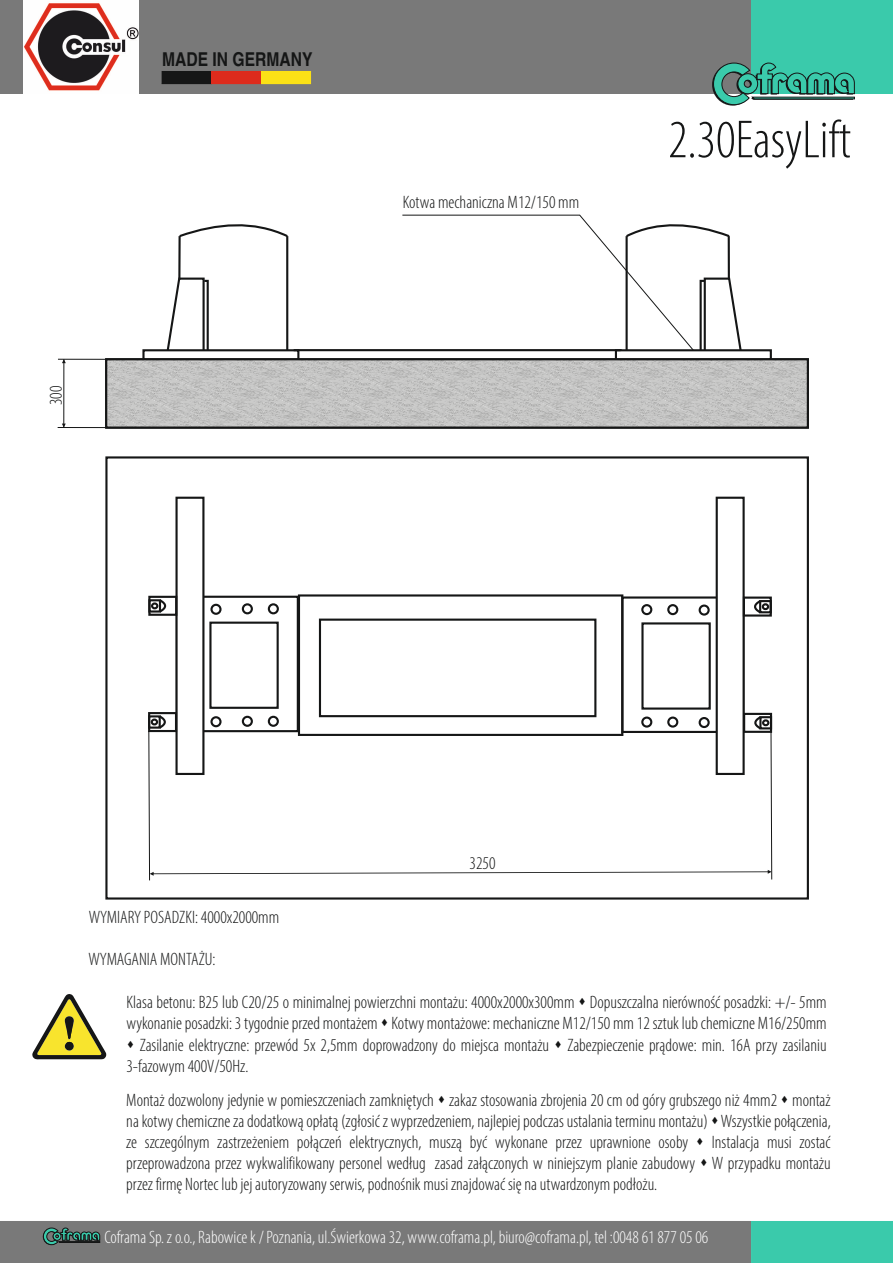
<style>
.page{position:relative;width:893px;height:1263px;background:#fff}
.page>*{position:absolute;margin:0;border:0;box-sizing:border-box;transform-origin:0 0}
.t1{font:300 condensed 54px "Myriad Pro";color:#151616}
.t2{font:700 36.6px "Ebrima";color:#151616}
.t3{font:700 condensed 19.05px "Nimbus San L";color:#151616}
.t4{font:300 condensed 18px/21.1px "Myriad Pro";color:#151616}
.t5{font:300 condensed 18px "Myriad Pro";color:#fff}
</style>
<div class="page">
<svg style="left:0;top:1221px;width:893px;height:42px;background:#6d8580"></svg>
<div style="left:0;top:0;width:765px;height:94px;background:#797979"></div>
<div style="left:751px;top:0;width:142px;height:94px;background:#3acaab"></div>
<svg style="left:712px;top:63px;width:143px;height:43px"></svg>
<img style="left:24px;top:0;width:114px;height:94px">
<svg style="left:162px;top:71px;width:149px;height:13px;background:#a56118"></svg>
<hr style="left:58px;top:359px;width:48px;height:1px;background:#151616">
<hr style="left:58px;top:427px;width:48px;height:1px;background:#151616">
<hr style="left:64px;top:359px;width:1px;height:68px;background:#151616">
<svg style="left:62px;top:359px;width:4px;height:4px"></svg>
<svg style="left:142px;top:215px;width:630px;height:142px"></svg>
<svg style="left:104px;top:357px;width:705px;height:72px;background:#b8b8b7"></svg>
<svg style="left:32px;top:994px;width:75px;height:65px"></svg>
<svg style="left:148px;top:496px;width:625px;height:385px"></svg>
<div style="left:105px;top:456px;width:704px;height:443px;border:2px solid #151616"></div>
<p class="t4" style="left:47px;top:405px;width:21px;rotate:-90deg">300</p>
<p class="t3" style="left:162px;top:53px;width:152px">MADE IN GERMANY</p>
<p class="t4" style="left:403px;top:193px;width:178px">Kotwa mechaniczna M12/150 mm</p>
<h1 class="t1" style="left:668px;top:117px;width:184px">2.30EasyLift</h1>
<p class="t4" style="left:470px;top:854px;width:27px">3250</p>
<h2 class="t2" style="left:64px;top:1019px;width:13px">!</h2>
<p class="t4" style="left:89px;top:908px;width:192px">WYMIARY POSADZKI: 4000x2000mm</p>
<p class="t4" style="left:88px;top:950px;width:129px">WYMAGANIA MONTAŻU:</p>
<p class="t4" style="left:127px;top:993px;width:702px">Klasa betonu: B25 lub C20/25 o minimalnej powierzchni montażu: 4000x2000x300mm ▲ Dopuszczalna nierówność posadzki: +/- 5mm wykonanie posadzki: 3 tygodnie przed montażem ▲ Kotwy montażowe: mechaniczne M12/150 mm 12 sztuk lub chemiczne M16/250mm</p>
<p class="t4" style="left:126px;top:1035px;width:702px">▲ Zasilanie elektryczne: przewód 5x 2,5mm doprowadzony do miejsca montażu ▲ Zabezpieczenie prądowe: min. 16A przy zasilaniu<br>3-fazowym 400V/50Hz.</p>
<p class="t4" style="left:126px;top:1091px;width:706px;text-align:justify">Montaż dozwolony jedynie w pomieszczeniach zamkniętych ▲ zakaz stosowania zbrojenia 20 cm od góry grubszego niż 4mm2 ▲ montaż na kotwy chemiczne za dodatkową opłatą (zgłosić z wyprzedzeniem, najlepiej podczas ustalania terminu montażu) ▲Wszystkie połączenia, ze szczególnym zastrzeżeniem połączeń elektrycznych, muszą być wykonane przez uprawnione osoby ▲ Instalacja musi zostać przeprowadzona przez wykwalifikowany personel według zasad załączonych w niniejszym planie zabudowy ▲ W przypadku montażu przez firmę Nortec lub jej autoryzowany serwis, podnośnik musi znajdować się na utwardzonym podłożu.</p>
<p class="t5" style="left:104px;top:1230px;width:606px">Coframa Sp. z o.o., Rabowice k / Poznania, ul.Świerkowa 32, www.coframa.pl, biuro@coframa.pl, tel :0048 61 877 05 06</p>
</div>
